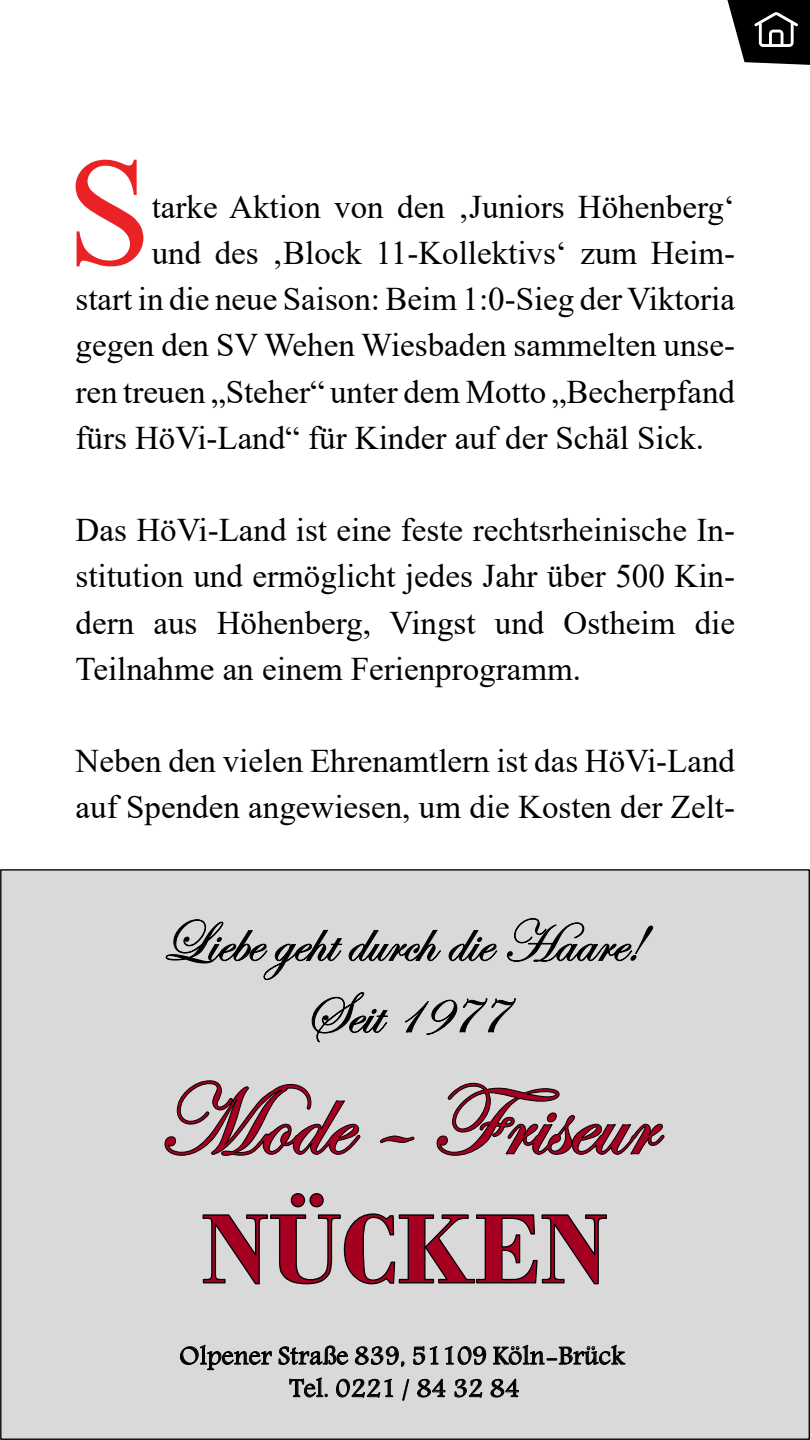
<style>
.page{position:relative;width:810px;height:1440px;background:#fff}
.page>*{position:absolute;margin:0;border:0;box-sizing:border-box;transform-origin:0 0}
.t1{font:154.2px "Times New Roman";color:#eb2225}
.t2{font:33px/46.2px "Times New Roman";color:#000;text-align:justify}
.t3{font:27.08px/32.6px "Andalus";letter-spacing:.01em;color:#000;text-align:center}
</style>
<div class="page">
<svg style="left:727px;top:0;width:83px;height:65px"></svg>
<div style="left:1px;top:870px;width:808px;height:569px;background:#d9d9d9"></div>
<svg style="left:165px;top:918px;width:488px;height:62px"></svg>
<svg style="left:312px;top:992px;width:204px;height:51px"></svg>
<svg style="left:164px;top:1080px;width:197px;height:76px"></svg>
<svg style="left:380px;top:1135px;width:35px;height:8px"></svg>
<svg style="left:436px;top:1083px;width:229px;height:73px"></svg>
<svg style="left:202px;top:1193px;width:405px;height:92px"></svg>
<h1 class="t1" style="left:66px;top:104px;width:87px">S</h1>
<p class="t2" style="left:152px;top:183px;width:585px">tarke Aktion von den ‚Juniors Höhenberg‘</p>
<p class="t2" style="left:152px;top:229px;width:585px">und des ‚Block 11-Kollektivs‘ zum Heim-</p>
<p class="t2" style="left:76px;top:275px;width:661px">start in die neue Saison: Beim 1:0-Sieg der Viktoria</p>
<p class="t2" style="left:76px;top:321px;width:661px">gegen den SV Wehen Wiesbaden sammelten unse-</p>
<p class="t2" style="left:76px;top:367px;width:661px">ren treuen „Steher“ unter dem Motto „Becherpfand</p>
<p class="t2" style="left:76px;top:414px;width:630px">fürs HöVi-Land“ für Kinder auf der Schäl Sick.</p>
<p class="t2" style="left:76px;top:506px;width:661px">Das HöVi-Land ist eine feste rechtsrheinische In&shy;stitution und ermöglicht jedes Jahr über 500 Kin&shy;dern aus Höhenberg, Vingst und Ostheim die Teilnahme an einem Ferienprogramm.</p>
<p class="t2" style="left:76px;top:737px;width:661px">Neben den vielen Ehrenamtlern ist das HöVi-Land auf Spenden angewiesen, um die Kosten der Zelt-</p>
<p class="t3" style="left:179px;top:1340px;width:447px">Olpener Straße 839, 51109 Köln-Brück<br>Tel. 0221 / 84 32 84</p>
</div>
